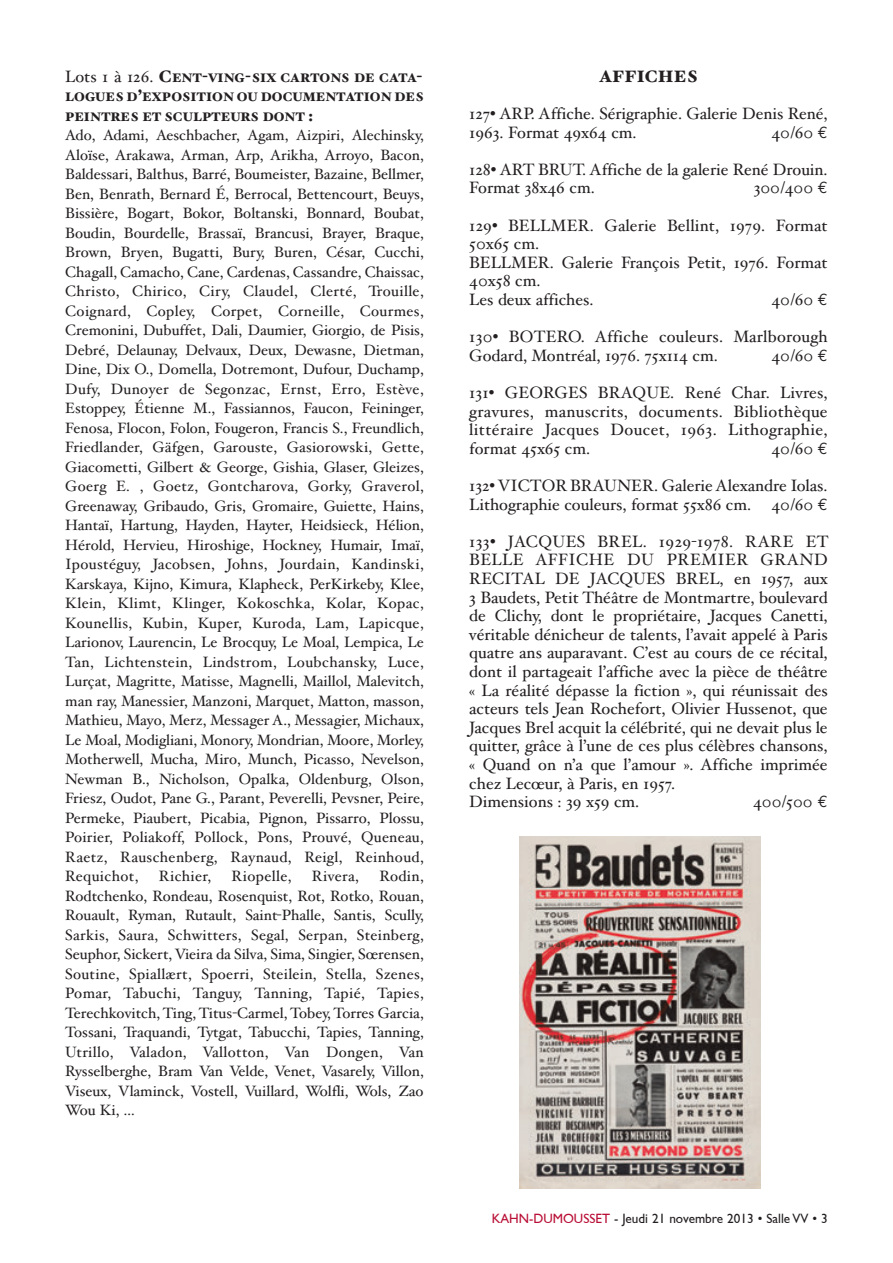
<style>
.page{position:relative;width:893px;height:1263px;background:#fff}
.page>*{position:absolute;margin:0;border:0;box-sizing:border-box;transform-origin:0 0}
.t1{font:16.5px/18.6px "Hoefler Text";color:#231f20}
.t2{font:900 16.5px "Hoefler Text";color:#231f20}
.t3{font:15px/19.5px "Hoefler Text";letter-spacing:.025em;color:#231f20;text-align:justify}
.t4{font:13.5px "Gill Sans";color:#231f20}
.t5{font:900 12.3px/19.5px "Hoefler Text";color:#231f20;text-align:justify}
.s1{font-weight:400;font-size:16.5px}
.s2{font-size:16.5px}
.s3{font-family:"Euro Mono"}
.s4{color:#b90f36}
</style>
<div class="page">
<img style="left:519px;top:836px;width:241px;height:352px">
<p class="t5" style="left:65px;top:68px;width:360px"><span class="s1">Lots 1 à 126.</span> <span class="s2">C</span>ENT<span class="s2">-</span>VING<span class="s2">-</span>SIX CARTONS DE CATA<span class="s2">-</span>LOGUES D<span class="s2">’</span>EXPOSITION OU DOCUMENTATION DES PEINTRES ET SCULPTEURS DONT <span class="s2">:</span></p>
<p class="t3" style="left:65px;top:125px;width:360px">Ado, Adami, Aeschbacher, Agam, Aizpiri, Alechinsky, Aloïse, Arakawa, Arman, Arp, Arikha, Arroyo, Bacon, Baldessari, Balthus, Barré, Boumeister, Bazaine, Bellmer, Ben, Benrath, Bernard É, Berrocal, Bettencourt, Beuys, Bissière, Bogart, Bokor, Boltanski, Bonnard, Boubat, Boudin, Bourdelle, Brassaï, Brancusi, Brayer, Braque, Brown, Bryen, Bugatti, Bury, Buren, César, Cucchi, Chagall, Camacho, Cane, Cardenas, Cassandre, Chaissac, Christo, Chirico, Ciry, Claudel, Clerté, Trouille, Coignard, Copley, Corpet, Corneille, Courmes, Cremonini, Dubuffet, Dali, Daumier, Giorgio, de Pisis, Debré, Delaunay, Delvaux, Deux, Dewasne, Dietman, Dine, Dix O., Domella, Dotremont, Dufour, Duchamp, Dufy, Dunoyer de Segonzac, Ernst, Erro, Estève, Estoppey, Étienne M., Fassiannos, Faucon, Feininger, Fenosa, Flocon, Folon, Fougeron, Francis S., Freundlich, Friedlander, Gäfgen, Garouste, Gasiorowski, Gette, Giacometti, Gilbert &amp; George, Gishia, Glaser, Gleizes, Goerg E. , Goetz, Gontcharova, Gorky, Graverol, Greenaway, Gribaudo, Gris, Gromaire, Guiette, Hains, Hantaï, Hartung, Hayden, Hayter, Heidsieck, Hélion, Hérold, Hervieu, Hiroshige, Hockney, Humair, Imaï, Ipoustéguy, Jacobsen, Johns, Jourdain, Kandinski, Karskaya, Kijno, Kimura, Klapheck, PerKirkeby, Klee, Klein, Klimt, Klinger, Kokoschka, Kolar, Kopac, Kounellis, Kubin, Kuper, Kuroda, Lam, Lapicque, Larionov, Laurencin, Le Brocquy, Le Moal, Lempica, Le Tan, Lichtenstein, Lindstrom, Loubchansky, Luce, Lurçat, Magritte, Matisse, Magnelli, Maillol, Malevitch, man ray, Manessier, Manzoni, Marquet, Matton, masson, Mathieu, Mayo, Merz, Messager A., Messagier, Michaux, Le Moal, Modigliani, Monory, Mondrian, Moore, Morley, Motherwell, Mucha, Miro, Munch, Picasso, Nevelson, Newman B., Nicholson, Opalka, Oldenburg, Olson, Friesz, Oudot, Pane G., Parant, Peverelli, Pevsner, Peire, Permeke, Piaubert, Picabia, Pignon, Pissarro, Plossu, Poirier, Poliakoff, Pollock, Pons, Prouvé, Queneau, Raetz, Rauschenberg, Raynaud, Reigl, Reinhoud, Requichot,</p>
<p class="t3" style="left:65px;top:866px;width:360px;text-indent:314px">Rodin, Rodtchenko, Rondeau, Rosenquist, Rot, Rotko, Rouan, Rouault, Ryman, Rutault, Saint-Phalle, Santis, Scully, Sarkis, Saura, Schwitters, Segal, Serpan, Steinberg, Seuphor, Sickert, Vieira da Silva, Sima, Singier, Sœrensen, Soutine, Spiallært, Spoerri, Steilein, Stella, Szenes, Pomar, Tabuchi, Tanguy, Tanning, Tapié, Tapies, Terechkovitch, Ting, Titus-Carmel, Tobey, Torres Garcia, Tossani, Traquandi, Tytgat, Tabucchi, Tapies, Tanning, Utrillo, Valadon, Vallotton, Van Dongen, Van Rysselberghe, Bram Van Velde, Venet, Vasarely, Villon, Viseux, Vlaminck, Vostell, Vuillard, Wolfli, Wols, Zao Wou Ki, …</p>
<p class="t3" style="left:159px;top:866px;width:54px">Richier,</p>
<p class="t3" style="left:231px;top:866px;width:61px">Riopelle,</p>
<p class="t3" style="left:312px;top:866px;width:49px">Rivera,</p>
<p class="t2" style="left:599px;top:66px;width:100px">AFFICHES</p>
<p class="t1" style="left:469px;top:104px;width:360px">127• ARP. Affiche. Sérigraphie. Galerie Denis René,<br>1963. Format 49x64 cm.</p>
<p class="t1" style="left:771px;top:123px;width:58px">40/60 <span class="s3">€</span></p>
<p class="t1" style="left:469px;top:160px;width:360px">128• ART BRUT. Affiche de la galerie René Drouin.<br>Format 38x46 cm.</p>
<p class="t1" style="left:754px;top:178px;width:75px">300/400 <span class="s3">€</span></p>
<p class="t1" style="left:469px;top:216px;width:360px">129• BELLMER. Galerie Bellint, 1979. Format<br>50x65 cm.<br>BELLMER. Galerie François Petit, 1976. Format<br>40x58 cm.<br>Les deux affiches.</p>
<p class="t1" style="left:771px;top:290px;width:58px">40/60 <span class="s3">€</span></p>
<p class="t1" style="left:469px;top:327px;width:360px">130• BOTERO. Affiche couleurs. Marlborough<br>Godard, Montréal, 1976. 75x114 cm.</p>
<p class="t1" style="left:771px;top:346px;width:58px">40/60 <span class="s3">€</span></p>
<p class="t1" style="left:469px;top:383px;width:360px;text-align:justify">131• GEORGES BRAQUE. René Char. Livres, gravures, manuscrits, documents. Bibliothèque littéraire Jacques Doucet, 1963. Lithographie, format 45x65 cm.</p>
<p class="t1" style="left:771px;top:439px;width:58px">40/60 <span class="s3">€</span></p>
<p class="t1" style="left:469px;top:476px;width:360px">132• VICTOR BRAUNER. Galerie Alexandre Iolas.<br>Lithographie couleurs, format 55x86 cm. 40/60 <span class="s3">€</span></p>
<p class="t1" style="left:469px;top:532px;width:361px">133• JACQUES BREL. 1929-1978. RARE ET BELLE AFFICHE DU PREMIER GRAND RECITAL DE JACQUES BREL, en 1957, aux 3 Baudets, Petit Théâtre de Montmartre, boulevard de Clichy, dont le propriétaire, Jacques Canetti, véritable dénicheur de talents, l’avait appelé à Paris quatre ans auparavant. C’est au cours de ce récital, dont il partageait l’affiche avec la pièce de théâtre « La réalité dépasse la fiction », qui réunissait des acteurs tels Jean Rochefort, Olivier Hussenot, que Jacques Brel acquit la célébrité, qui ne devait plus le quitter, grâce à l’une de ces plus célèbres chansons, « Quand on n’a que l’amour ». Affiche imprimée chez Lecœur, à Paris, en 1957.<br>Dimensions : 39 x59 cm.</p>
<p class="t1" style="left:753px;top:792px;width:76px">400/500 <span class="s3">€</span></p>
<p class="t4" style="left:492px;top:1211px;width:337px"><span class="s4">KAHN-DUMOUSSET</span> - Jeudi 21 novembre 2013 • Salle VV • 3</p>
</div>
